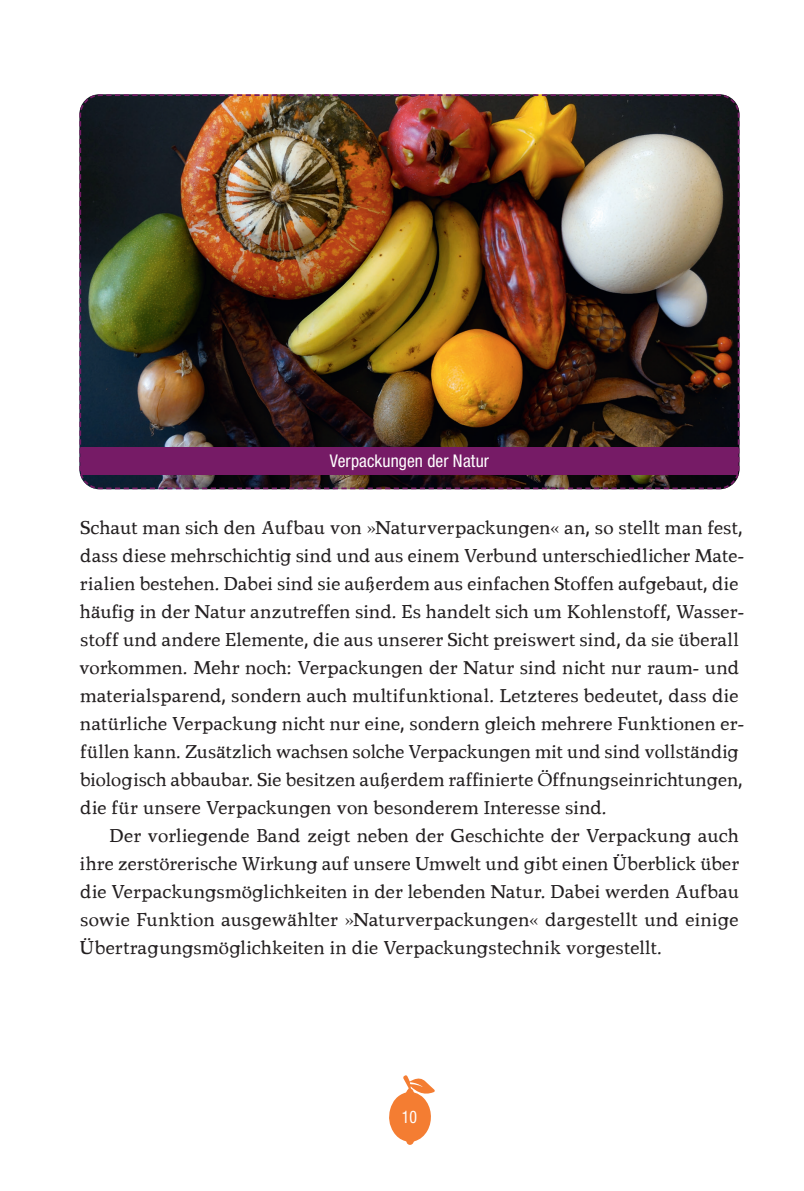
<style>
.page{position:relative;width:804px;height:1191px;background:#fff}
.page>*{position:absolute;margin:0;border:0;box-sizing:border-box;transform-origin:0 0}
.t1{font:18.72px/28px "Knabe Antiqua";letter-spacing:.02em;color:#231f20}
.t2{font:condensed 17.5px "Helvetica Neue LT Pro";letter-spacing:.005em;color:#fff}
.t3{font:condensed 17.32px "Helvetica Neue LT Pro";color:#fff;scale:.91 1}
</style>
<div class="page">
<svg style="left:389px;top:1075px;width:46px;height:69px"></svg>
<img style="left:79px;top:94px;width:661px;height:396px">
<p class="t2" style="left:330px;top:450px;width:161px">Verpackungen der Natur</p>
<p class="t1" style="left:79px;top:513px;width:666px">Schaut man sich den Aufbau von »Naturverpackungen« an, so stellt man fest, dass diese mehrschichtig sind und aus einem Verbund unterschiedlicher Mate&shy;rialien bestehen. Dabei sind sie außerdem aus einfachen Stoffen aufgebaut, die häufig in der Natur anzutreffen sind. Es handelt sich um Kohlenstoff, Wasser&shy;stoff und andere Elemente, die aus unserer Sicht preiswert sind, da sie überall vorkommen. Mehr noch: Verpackungen der Natur sind nicht nur raum- und materialsparend, sondern auch multifunktional. Letzteres bedeutet, dass die natürliche Verpackung nicht nur eine, sondern gleich mehrere Funktionen er&shy;füllen kann. Zusätzlich wachsen solche Verpackungen mit und sind vollständig biologisch abbaubar. Sie besitzen außerdem raffinierte Öffnungseinrichtungen, die für unsere Verpackungen von besonderem Interesse sind.</p>
<p class="t1" style="left:80px;top:821px;width:661px;text-align:justify;text-indent:30px">Der vorliegende Band zeigt neben der Geschichte der Verpackung auch ihre zerstörerische Wirkung auf unsere Umwelt und gibt einen Überblick über die Verpackungsmöglichkeiten in der lebenden Natur. Dabei werden Aufbau sowie Funktion ausgewählter »Naturverpackungen« dargestellt und einige Übertragungsmöglichkeiten in die Verpackungstechnik vorgestellt.</p>
<p class="t3" style="left:402px;top:1107px;width:18px">10</p>
</div>
